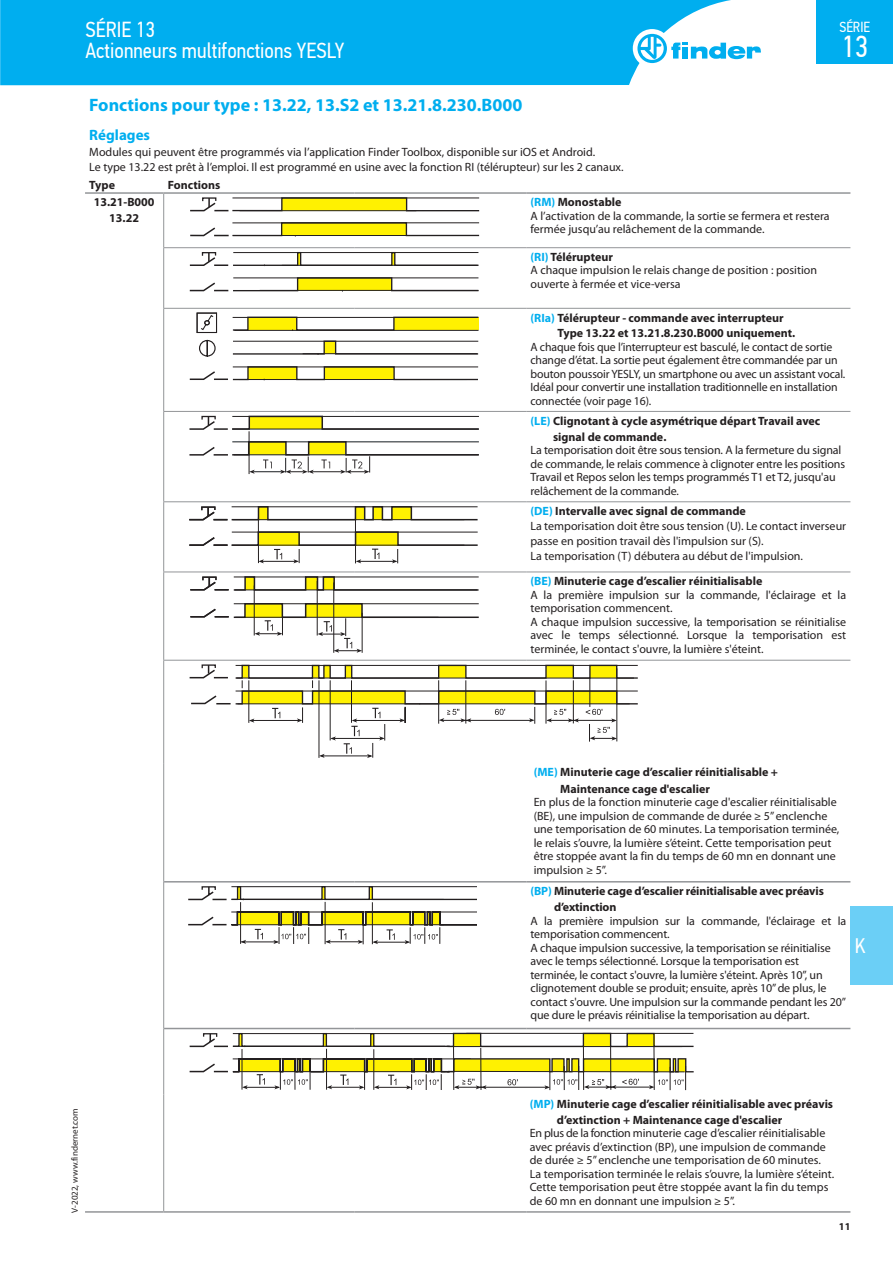
<style>
.page{position:relative;width:893px;height:1263px;background:#fff}
.page>*{position:absolute;margin:0;border:0;box-sizing:border-box;transform-origin:0 0}
.t1{font:30.3px "PF Din Text Cond Pro";color:#fff}
.t2{font:21.75px/21px "PF Din Text Cond Pro";color:#fff}
.t3{font:21px "PF Din Text Cond Pro";color:#fff}
.Titolo_T2{font:700 18px "Myriad Pro";color:#00aeef}
.Titolo_T2-2{font:700 15px "Myriad Pro";color:#00aeef}
.t4{font:14.55px "PF Din Text Cond Pro";color:#fff}
.Corpo_Bold{font:12px/13.5px "Myriad Pro";color:#231f20}
.Corpo{font:12px/13.5px "Myriad Pro";letter-spacing:-.01em;color:#231f20}
.Corpo_Bold-2{font:700 12px/16.2px "Myriad Pro";color:#231f20}
.Titolo_T2-3{font:12px "Myriad Pro";color:#231f20}
.Corpo-2{font:700 12px/15.5px "Myriad Pro";color:#231f20}
.t5{font:700 10.5px "Myriad Pro";color:#231f20}
.t6{font:9px "Myriad Pro";color:#231f20}
.s1{color:#00aeef}
</style>
<div class="page">
<div style="left:850px;top:906px;width:43px;height:78px;background:#6bcff6"></div>
<div style="left:0;top:0;width:731px;height:85px;background:#00aeef"></div>
<div style="left:633px;top:29px;width:38px;height:39px;background:#fff;border-radius:50%"></div>
<svg style="left:637px;top:34px;width:124px;height:29px"></svg>
<div style="left:816px;top:0;width:77px;height:64px;background:#00aeef"></div>
<hr style="left:164px;top:192px;width:191px;height:2px;background:#939598">
<hr style="left:355px;top:192px;width:171px;height:2px;background:#939598">
<hr style="left:526px;top:192px;width:324px;height:2px;background:#939598">
<hr style="left:163px;top:247px;width:192px;height:1px;background:#939598">
<hr style="left:355px;top:247px;width:171px;height:1px;background:#939598">
<hr style="left:526px;top:247px;width:324px;height:1px;background:#939598">
<hr style="left:163px;top:308px;width:192px;height:1px;background:#939598">
<hr style="left:355px;top:308px;width:171px;height:1px;background:#939598">
<hr style="left:526px;top:308px;width:324px;height:1px;background:#939598">
<hr style="left:163px;top:411px;width:192px;height:1px;background:#939598">
<hr style="left:355px;top:411px;width:171px;height:1px;background:#939598">
<hr style="left:526px;top:411px;width:324px;height:1px;background:#939598">
<hr style="left:163px;top:501px;width:192px;height:1px;background:#939598">
<hr style="left:355px;top:501px;width:171px;height:1px;background:#939598">
<hr style="left:526px;top:501px;width:324px;height:1px;background:#939598">
<hr style="left:163px;top:572px;width:192px;height:1px;background:#939598">
<hr style="left:355px;top:572px;width:171px;height:1px;background:#939598">
<hr style="left:526px;top:572px;width:324px;height:1px;background:#939598">
<hr style="left:163px;top:660px;width:192px;height:1px;background:#939598">
<hr style="left:355px;top:660px;width:171px;height:1px;background:#939598">
<hr style="left:526px;top:660px;width:324px;height:1px;background:#939598">
<hr style="left:85px;top:192px;width:79px;height:2px;background:#939598">
<hr style="left:85px;top:1211px;width:79px;height:2px;background:#939598">
<hr style="left:163px;top:194px;width:1px;height:53px;background:#939598">
<hr style="left:163px;top:248px;width:1px;height:60px;background:#939598">
<hr style="left:163px;top:309px;width:1px;height:102px;background:#939598">
<hr style="left:163px;top:412px;width:1px;height:89px;background:#939598">
<hr style="left:163px;top:502px;width:1px;height:70px;background:#939598">
<hr style="left:163px;top:572px;width:1px;height:88px;background:#939598">
<hr style="left:163px;top:660px;width:1px;height:103px;background:#939598">
<hr style="left:163px;top:882px;width:1px;height:146px;background:#939598">
<hr style="left:164px;top:1028px;width:191px;height:1px;background:#939598">
<hr style="left:355px;top:1028px;width:171px;height:1px;background:#939598">
<hr style="left:526px;top:1028px;width:324px;height:1px;background:#939598">
<hr style="left:163px;top:1028px;width:1px;height:66px;background:#939598">
<hr style="left:163px;top:763px;width:1px;height:119px;background:#939598">
<hr style="left:164px;top:881px;width:191px;height:1px;background:#939598">
<hr style="left:355px;top:881px;width:171px;height:1px;background:#939598">
<hr style="left:526px;top:881px;width:324px;height:1px;background:#939598">
<hr style="left:163px;top:1094px;width:1px;height:117px;background:#939598">
<hr style="left:164px;top:1211px;width:191px;height:2px;background:#939598">
<hr style="left:355px;top:1211px;width:171px;height:2px;background:#939598">
<hr style="left:526px;top:1211px;width:324px;height:2px;background:#939598">
<svg style="left:190px;top:197px;width:289px;height:39px"></svg>
<svg style="left:190px;top:252px;width:288px;height:39px"></svg>
<hr style="left:260px;top:290px;width:218px;height:1px;background:#231f20">
<div style="left:197px;top:313px;width:20px;height:20px;border:1px solid #231f20"></div>
<svg style="left:190px;top:314px;width:288px;height:66px"></svg>
<svg style="left:189px;top:416px;width:290px;height:58px"></svg>
<svg style="left:189px;top:506px;width:289px;height:57px"></svg>
<svg style="left:190px;top:576px;width:289px;height:77px"></svg>
<svg style="left:190px;top:664px;width:448px;height:94px"></svg>
<svg style="left:188px;top:886px;width:289px;height:58px"></svg>
<svg style="left:190px;top:1033px;width:504px;height:57px"></svg>
<h2 class="t2" style="left:85px;top:19px;width:260px">SÉRIE 13<br>Actionneurs multifonctions YESLY</h2>
<p class="t4" style="left:839px;top:19px;width:32px">SÉRIE</p>
<h1 class="t1" style="left:841px;top:28px;width:28px">13</h1>
<p class="Titolo_T2" style="left:89px;top:93px;width:435px">Fonctions pour type : 13.22, 13.S2 et 13.21.8.230.B000</p>
<p class="Titolo_T2-2" style="left:89px;top:125px;width:62px">Réglages</p>
<p class="Titolo_T2-3" style="left:89px;top:145px;width:507px">Modules qui peuvent être programmés via l’application Finder Toolbox, disponible sur iOS et Android.</p>
<p class="Titolo_T2-3" style="left:89px;top:160px;width:536px">Le type 13.22 est prêt à l’emploi. Il est programmé en usine avec la fonction RI (télérupteur) sur les 2 canaux.</p>
<p class="Corpo-2" style="left:89px;top:177px;width:27px">Type</p>
<p class="Corpo-2" style="left:168px;top:177px;width:54px">Fonctions</p>
<p class="Corpo_Bold-2" style="left:94px;top:194px;width:62px">13.21-B000</p>
<p class="Corpo_Bold-2" style="left:109px;top:210px;width:31px">13.22</p>
<p class="Corpo-2" style="left:530px;top:194px;width:93px"><span class="s1">(RM)</span> Monostable</p>
<p class="Corpo" style="left:530px;top:209px;width:301px">A l’activation de la commande, la sortie se fermera et restera fermée jusqu’au relâchement de la commande.</p>
<p class="Corpo-2" style="left:530px;top:249px;width:84px"><span class="s1">(RI)</span> Télérupteur</p>
<p class="Corpo" style="left:530px;top:263px;width:288px">A chaque impulsion le relais change de position : position ouverte à fermée et vice-versa</p>
<p class="Corpo-2" style="left:557px;top:309px;width:239px;text-indent:-27px"><span class="s1">(RIa)</span> Télérupteur - commande avec interrupteur<br>Type 13.22 et 13.21.8.230.B000 uniquement.</p>
<p class="Corpo" style="left:530px;top:340px;width:316px">A chaque fois que l’interrupteur est basculé, le contact de sortie change d’état. La sortie peut également être commandée par un bouton poussoir YESLY, un smartphone ou avec un assistant vocal.</p>
<p class="Corpo" style="left:530px;top:380px;width:309px">Idéal pour convertir une installation traditionnelle en installation connectée (voir page 16).</p>
<p class="Corpo_Bold-2" style="left:553px;top:412px;width:269px;text-indent:-23px"><span class="s1">(LE)</span> Clignotant à cycle asymétrique départ Travail avec signal de commande.</p>
<p class="Corpo" style="left:530px;top:443px;width:316px">La temporisation doit être sous tension. A la fermeture du signal de commande, le relais commence à clignoter entre les positions Travail et Repos selon les temps programmés T1 et T2, jusqu'au relâchement de la commande.</p>
<p class="Corpo_Bold-2" style="left:530px;top:502px;width:217px"><span class="s1">(DE)</span> Intervalle avec signal de commande</p>
<p class="Corpo_Bold" style="left:530px;top:518px;width:317px;line-height:15px">La temporisation doit être sous tension (U). Le contact inverseur passe en position travail dès l'impulsion sur (S).</p>
<p class="Corpo_Bold" style="left:530px;top:549px;width:274px">La temporisation (T) débutera au début de l'impulsion.</p>
<p class="Corpo_Bold-2" style="left:530px;top:573px;width:233px"><span class="s1">(BE)</span> Minuterie cage d’escalier réinitialisable</p>
<p class="Corpo" style="left:530px;top:588px;width:317px">A la première impulsion sur la commande, l'éclairage et la temporisation commencent.</p>
<p class="Corpo" style="left:530px;top:615px;width:317px;text-align:justify">A chaque impulsion successive, la temporisation se réinitialise avec le temps sélectionné. Lorsque la temporisation est terminée, le contact s'ouvre, la lumière s'éteint.</p>
<p class="t6" style="left:69px;top:1213px;width:106px;rotate:-90deg">V-2022, www.findernet.com</p>
<p class="Corpo_Bold-2" style="left:560px;top:764px;width:219px;text-indent:-27px"><span class="s1">(ME)</span> Minuterie cage d’escalier réinitialisable +<br>Maintenance cage d'escalier</p>
<p class="Corpo_Bold" style="left:534px;top:795px;width:307px">En plus de la fonction minuterie cage d'escalier réinitialisable (BE), une impulsion de commande de durée ≥ 5” enclenche une temporisation de 60 minutes. La temporisation terminée, le relais s’ouvre, la lumière s’éteint. Cette temporisation peut être stoppée avant la fin du temps de 60 mn en donnant une impulsion ≥ 5”.</p>
<p class="Corpo_Bold-2" style="left:554px;top:882px;width:271px;text-indent:-24px"><span class="s1">(BP)</span> Minuterie cage d’escalier réinitialisable avec préavis d’extinction</p>
<p class="Corpo" style="left:530px;top:914px;width:317px">A la première impulsion sur la commande, l'éclairage et la temporisation commencent.</p>
<p class="Corpo_Bold" style="left:530px;top:941px;width:317px">A chaque impulsion successive, la temporisation se réinitialise avec le temps sélectionné. Lorsque la temporisation est terminée, le contact s'ouvre, la lumière s'éteint. Après 10”, un clignotement double se produit; ensuite, après 10” de plus, le contact s'ouvre. Une impulsion sur la commande pendant les 20” que dure le préavis réinitialise la temporisation au départ.</p>
<h3 class="t3" style="left:855px;top:933px;width:12px">K</h3>
<p class="Corpo_Bold-2" style="left:557px;top:1095px;width:278px;text-indent:-27px"><span class="s1">(MP)</span> Minuterie cage d’escalier réinitialisable avec préavis d’extinction + Maintenance cage d'escalier</p>
<p class="Corpo_Bold" style="left:530px;top:1126px;width:306px">En plus de la fonction minuterie cage d’escalier réinitialisable avec préavis d’extinction (BP), une impulsion de commande de durée ≥ 5” enclenche une temporisation de 60 minutes.<br>La temporisation terminée le relais s’ouvre, la lumière s’éteint.<br>Cette temporisation peut être stoppée avant la fin du temps de 60 mn en donnant une impulsion ≥ 5”.</p>
<p class="t5" style="left:839px;top:1219px;width:13px">11</p>
</div>
